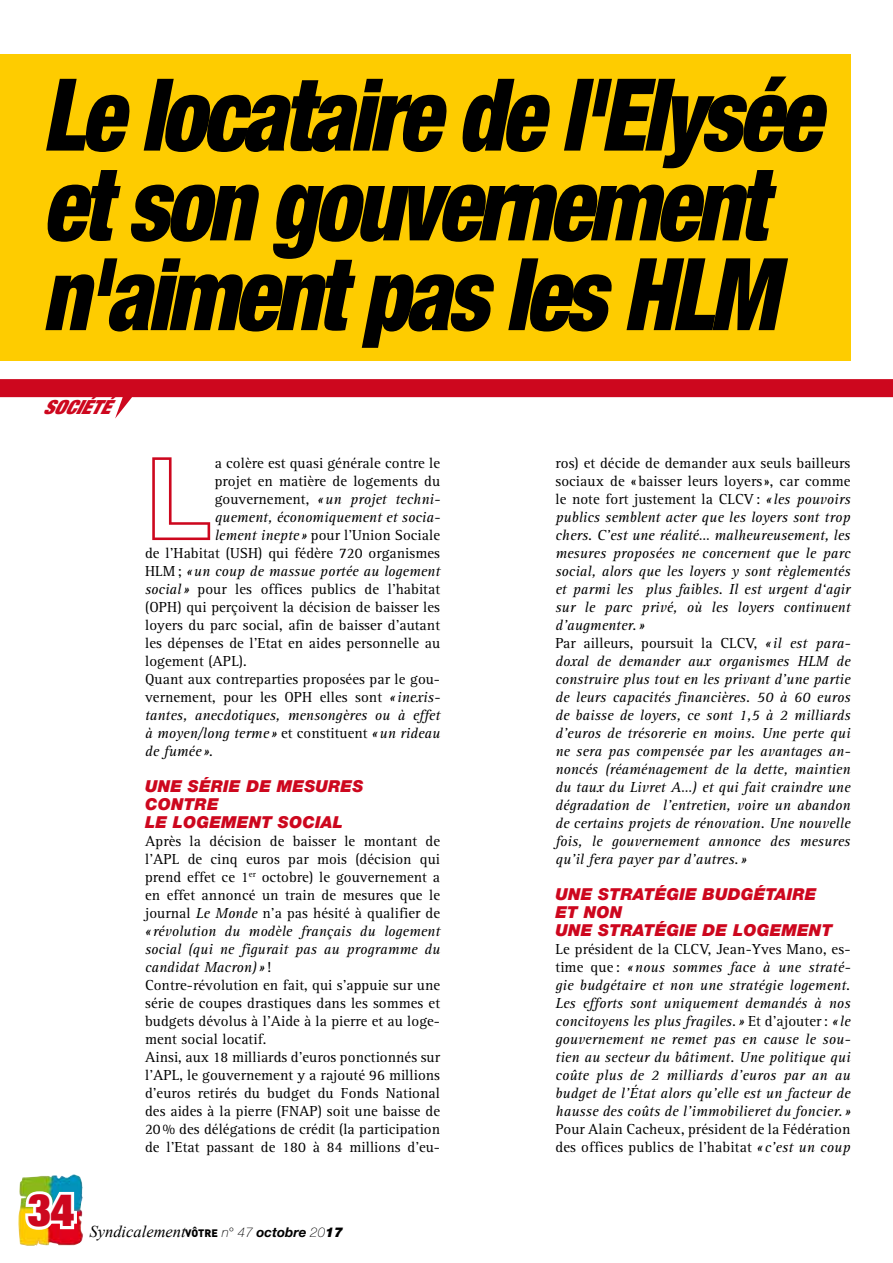
<style>
.page{position:relative;width:893px;height:1263px;background:#fff}
.page>*{position:absolute;margin:0;border:0;box-sizing:border-box;transform-origin:0 0}
.t1{font:115.8px "Helvetica Neue LT Std Bd Ou";color:#cd071e}
.t2{font:italic 900 condensed 100.5px/89.7px "Helvetica Neue LT Std";letter-spacing:-.04em;color:#000;scale:.9 1}
.t3{font:900 condensed 45px "Helvetica Neue LT Std";color:#cd071e}
.t4{font:italic 900 condensed 19.5px "Helvetica Neue LT Std";color:#cd071e}
.t5{font:italic 900 16.5px/18px "Helvetica Neue LT Std";letter-spacing:.01em;color:#cd071e}
.t6{font:italic 16.5px "Times New Roman";color:#000}
.t7{font:italic 15px/18px "Rotis Serif Std";letter-spacing:.005em;color:#000}
.t8{font:15px/18px "Rotis Serif Std";letter-spacing:.005em;color:#000}
.s1{font-style:normal}
.s2{font-style:italic}
.s3{font-family:"DIN";font-weight:900;font-style:normal;font-size:10.65px}
.s4{font-family:"Helvetica Neue LT Std";font-weight:100;font-size:13.5px}
.s5{font-family:"Helvetica Neue LT Std";font-weight:700;font-size:13.5px}
.s6{font-family:"Helvetica Neue LT Std";font-weight:900;font-size:13.5px}
</style>
<div class="page">
<svg style="left:0;top:379px;width:893px;height:39px"></svg>
<img style="left:18px;top:1174px;width:65px;height:72px">
<svg style="left:22px;top:1188px;width:58px;height:45px"></svg>
<div style="left:0;top:54px;width:850px;height:306px;background:#fecc00"></div>
<h2 class="t2" style="left:42px;top:70px;width:867px">Le locataire de l'Elysée et son gouvernement n'aiment pas les HLM</h2>
<h3 class="t4" style="left:43px;top:395px;width:80px">SOCIÉTÉ</h3>
<h1 class="t1" style="left:145px;top:425px;width:69px">L</h1>
<p class="t8" style="left:215px;top:454px;width:227px">a colère est quasi générale contre le</p>
<p class="t8" style="left:215px;top:472px;width:227px">projet en matière de logements du</p>
<p class="t7" style="left:215px;top:491px;width:227px"><span class="s1">gouvernement,</span> « un projet techni-</p>
<p class="t7" style="left:215px;top:509px;width:227px">quement, économiquement et socia-</p>
<p class="t8" style="left:215px;top:526px;width:227px"><span class="s2">lement inepte »</span> pour l'Union Sociale</p>
<p class="t8" style="left:145px;top:544px;width:296px">de l'Habitat (USH) qui fédère 720 organismes</p>
<p class="t7" style="left:145px;top:563px;width:297px"><span class="s1">HLM;</span> « un coup de massue portée au logement</p>
<p class="t8" style="left:145px;top:580px;width:296px"><span class="s2">social»</span> pour les offices publics de l'habitat</p>
<p class="t8" style="left:145px;top:598px;width:296px">(OPH) qui perçoivent la décision de baisser les</p>
<p class="t8" style="left:145px;top:616px;width:296px">loyers du parc social, afin de baisser d'autant</p>
<p class="t8" style="left:145px;top:634px;width:296px">les dépenses de l'Etat en aides personnelle au</p>
<p class="t8" style="left:145px;top:652px;width:103px">logement (APL).</p>
<p class="t8" style="left:145px;top:670px;width:296px">Quant aux contreparties proposées par le gou-</p>
<p class="t8" style="left:145px;top:688px;width:296px">vernement, pour les OPH elles sont <span class="s2">«inexis-</span></p>
<p class="t7" style="left:145px;top:707px;width:296px">tantes, anecdotiques, mensongères ou à effet</p>
<p class="t7" style="left:145px;top:725px;width:296px">à moyen/long terme » <span class="s1">et constituent</span> « un rideau</p>
<p class="t7" style="left:145px;top:743px;width:69px">de fumée »<span class="s1">.</span></p>
<p class="t5" style="left:145px;top:777px;width:220px">UNE SÉRIE DE MESURES<br>CONTRE<br>LE LOGEMENT SOCIAL</p>
<p class="t8" style="left:145px;top:832px;width:297px">Après la décision de baisser le montant de l'APL de cinq euros par mois (décision qui prend effet ce 1<sup>er</sup> octobre) le gouvernement a en effet annoncé un train de mesures que le journal <span class="s2">Le Monde</span> n'a pas hésité à qualifier de <span class="s2">«révolution du modèle français du logement social (qui ne figurait pas au programme du candidat Macron)»</span>!<br>Contre-révolution en fait, qui s'appuie sur une série de coupes drastiques dans les sommes et budgets dévolus à l'Aide à la pierre et au loge&shy;ment social locatif.<br>Ainsi, aux 18 milliards d'euros ponctionnés sur l'APL, le gouvernement y a rajouté 96 millions d'euros retirés du budget du Fonds National des aides à la pierre (FNAP) soit une baisse de 20% des délégations de crédit (la participation de l'Etat passant de 180 à 84 millions d'eu-</p>
<h3 class="t3" style="left:27px;top:1181px;width:48px">34</h3>
<p class="t6" style="left:90px;top:1222px;width:255px">Syndicalement<span class="s3">VÔTRE</span> <span class="s4">n° 47</span> <span class="s5">octobre</span> <span class="s4">20</span><span class="s6">17</span></p>
<p class="t7" style="left:555px;top:455px;width:297px"><span class="s1">ros) et décide de demander aux seuls bailleurs sociaux de « baisser leurs loyers», car comme le note fort justement la CLCV:</span> «les pouvoirs publics semblent acter que les loyers sont trop chers. C’est une réalité… malheureusement, les mesures proposées ne concernent que le parc social, alors que les loyers y sont règlementés et parmi les plus faibles. Il est urgent d‘agir sur le parc privé, où les loyers continuent d’augmenter.»<br><span class="s1">Par ailleurs, poursuit la CLCV,</span> «il est para&shy;doxal de demander aux organismes HLM de construire plus tout en les privant d’une partie de leurs capacités financières. 50 à 60 euros de baisse de loyers, ce sont 1,5 à 2 milliards d’euros de trésorerie en moins. Une perte qui ne sera pas compensée par les avantages an&shy;noncés (réaménagement de la dette, maintien du taux du Livret A…) et qui fait craindre une dégradation de l’entretien, voire un abandon de certains projets de rénovation. Une nouvelle fois, le gouvernement annonce des mesures qu’il fera payer par d’autres.»</p>
<p class="t5" style="left:555px;top:885px;width:278px">UNE STRATÉGIE BUDGÉTAIRE<br>ET NON<br>UNE STRATÉGIE DE LOGEMENT</p>
<p class="t7" style="left:555px;top:941px;width:297px;text-align:justify"><span class="s1">Le président de la CLCV, Jean-Yves Mano, es&shy;time que :</span> « nous sommes face à une straté&shy;gie budgétaire et non une stratégie logement.<br>Les efforts sont uniquement demandés à nos concitoyens les plus fragiles.» <span class="s1">Et d’ajouter:</span> «le gouvernement ne remet pas en cause le sou&shy;tien au secteur du bâtiment. Une politique qui coûte plus de 2 milliards d’euros par an au budget de l’État alors qu’elle est un facteur de hausse des coûts de l’immobilieret du foncier.»</p>
<p class="t8" style="left:555px;top:1120px;width:297px">Pour Alain Cacheux, président de la Fédération des offices publics de l'habitat <span class="s2">« c'est un coup</span></p>
</div>
